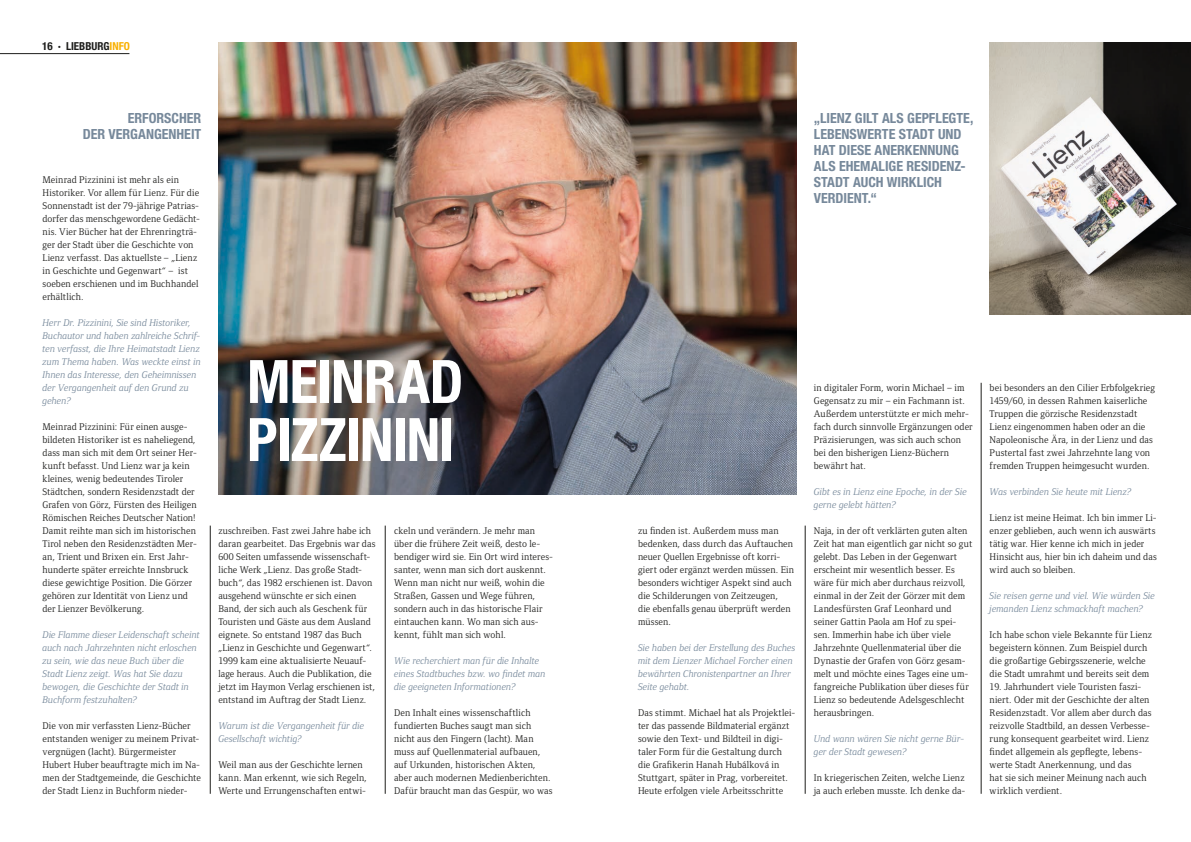
<style>
.page{position:relative;width:1191px;height:842px;background:#fff}
.page>*{position:absolute;margin:0;border:0;box-sizing:border-box;transform-origin:0 0}
.t1{font:700 condensed 60px/58px "Helvetica Neue LT Std";letter-spacing:-.02em;color:#fff}
.t2{font:700 condensed 14px/16px "Helvetica Neue LT Std";color:#77899b}
.t3{font:700 condensed 11px "Helvetica Neue LT Std";color:#1d1d1b}
.t4{font:10px/13px "Foundry Form Serif";letter-spacing:.01em;color:#1d1d1b}
.t5{font:italic 10px/13px "Foundry Form Serif";letter-spacing:.005em;color:#77899b}
.s1{color:#f9b000}
</style>
<div class="page">
<img style="left:218px;top:43px;width:579px;height:451px">
<hr style="left:385px;top:526px;width:1px;height:268px;background:#1d1d1b">
<hr style="left:210px;top:526px;width:1px;height:268px;background:#1d1d1b">
<hr style="left:981px;top:383px;width:1px;height:411px;background:#1d1d1b">
<hr style="left:805px;top:526px;width:1px;height:268px;background:#1d1d1b">
<img style="left:989px;top:43px;width:202px;height:272px">
<hr style="left:0;top:53px;width:129px;height:1px;background:#1d1d1b">
<p class="t3" style="left:42px;top:39px;width:89px">16 · LIEBBURG<span class="s1">INFO</span></p>
<h2 class="t2" style="left:83px;top:110px;width:120px;text-align:right">ERFORSCHER<br>DER VERGANGENHEIT</h2>
<p class="t4" style="left:43px;top:173px;width:159px">Meinrad Pizzinini ist mehr als ein Historiker. Vor allem für Lienz. Für die Sonnenstadt ist der 79-jährige Patrias&shy;dorfer das menschgewordene Gedächt&shy;nis. Vier Bücher hat der Ehrenringträ&shy;ger der Stadt über die Geschichte von Lienz verfasst. Das aktuellste – „Lienz in Geschichte und Gegenwart“ – ist soeben erschienen und im Buchhandel erhältlich.</p>
<p class="t5" style="left:43px;top:316px;width:160px">Herr Dr. Pizzinini, Sie sind Historiker, Buchautor und haben zahlreiche Schrif&shy;ten verfasst, die Ihre Heimatstadt Lienz zum Thema haben. Was weckte einst in Ihnen das Interesse, den Geheimnissen der Vergangenheit auf den Grund zu gehen?</p>
<p class="t4" style="left:43px;top:420px;width:156px">Meinrad Pizzinini: Für einen ausge&shy;bildeten Historiker ist es naheliegend, dass man sich mit dem Ort seiner Her&shy;kunft befasst. Und Lienz war ja kein kleines, wenig bedeutendes Tiroler Städtchen, sondern Residenzstadt der Grafen von Görz, Fürsten des Heiligen Römischen Reiches Deutscher Nation!<br>Damit reihte man sich im historischen Tirol neben den Residenzstädten Mer&shy;an, Trient und Brixen ein. Erst Jahr&shy;hunderte später erreichte Innsbruck diese gewichtige Position. Die Görzer gehören zur Identität von Lienz und der Lienzer Bevölkerung.</p>
<p class="t5" style="left:43px;top:628px;width:159px">Die Flamme dieser Leidenschaft scheint auch nach Jahrzehnten nicht erloschen zu sein, wie das neue Buch über die Stadt Lienz zeigt. Was hat Sie dazu bewogen, die Geschichte der Stadt in Buchform festzuhalten?</p>
<p class="t4" style="left:43px;top:719px;width:160px">Die von mir verfassten Lienz-Bücher entstanden weniger zu meinem Privat&shy;vergnügen (lacht). Bürgermeister Hubert Huber beauftragte mich im Na&shy;men der Stadtgemeinde, die Geschichte der Stadt Lienz in Buchform nieder-</p>
<h1 class="t1" style="left:247px;top:352px;width:218px">MEINRAD<br>PIZZININI</h1>
<p class="t4" style="left:218px;top:524px;width:159px">zuschreiben. Fast zwei Jahre habe ich daran gearbeitet. Das Ergebnis war das 600 Seiten umfassende wissenschaft&shy;liche Werk „Lienz. Das große Stadt&shy;buch“, das 1982 erschienen ist. Davon ausgehend wünschte er sich einen Band, der sich auch als Geschenk für Touristen und Gäste aus dem Ausland eignete. So entstand 1987 das Buch „Lienz in Geschichte und Gegenwart“.<br>1999 kam eine aktualisierte Neuauf&shy;lage heraus. Auch die Publikation, die jetzt im Haymon Verlag erschienen ist, entstand im Auftrag der Stadt Lienz.</p>
<p class="t5" style="left:218px;top:719px;width:147px">Warum ist die Vergangenheit für die<br>Gesellschaft wichtig?</p>
<p class="t4" style="left:218px;top:758px;width:150px">Weil man aus der Geschichte lernen kann. Man erkennt, wie sich Regeln,<br>Werte und Errungenschaften entwi-</p>
<p class="t4" style="left:394px;top:524px;width:160px">ckeln und verändern. Je mehr man über die frühere Zeit weiß, desto le&shy;bendiger wird sie. Ein Ort wird interes&shy;santer, wenn man sich dort auskennt.<br>Wenn man nicht nur weiß, wohin die Straßen, Gassen und Wege führen, sondern auch in das historische Flair eintauchen kann. Wo man sich aus&shy;kennt, fühlt man sich wohl.</p>
<p class="t5" style="left:394px;top:654px;width:153px">Wie recherchiert man für die Inhalte eines Stadtbuches bzw. wo findet man die geeigneten Informationen?</p>
<p class="t4" style="left:394px;top:706px;width:160px">Den Inhalt eines wissenschaftlich fundierten Buches saugt man sich nicht aus den Fingern (lacht). Man muss auf Quellenmaterial aufbauen, auf Urkunden, historischen Akten, aber auch modernen Medienberichten.<br>Dafür braucht man das Gespür, wo was</p>
<h2 class="t2" style="left:814px;top:110px;width:161px">„LIENZ GILT ALS GEPFLEGTE,<br>LEBENSWERTE STADT UND<br>HAT DIESE ANERKENNUNG<br>ALS EHEMALIGE RESIDENZ-<br>STADT AUCH WIRKLICH<br>VERDIENT.“</h2>
<p class="t4" style="left:638px;top:524px;width:157px">zu finden ist. Außerdem muss man bedenken, dass durch das Auftauchen neuer Quellen Ergebnisse oft korri&shy;giert oder ergänzt werden müssen. Ein besonders wichtiger Aspekt sind auch die Schilderungen von Zeitzeugen,<br>die ebenfalls genau überprüft werden müssen.</p>
<p class="t5" style="left:638px;top:641px;width:159px">Sie haben bei der Erstellung des Buches mit dem Lienzer Michael Forcher einen bewährten Chronistenpartner an Ihrer<br>Seite gehabt.</p>
<p class="t4" style="left:638px;top:706px;width:159px">Das stimmt. Michael hat als Projektlei&shy;ter das passende Bildmaterial ergänzt sowie den Text- und Bildteil in digi&shy;taler Form für die Gestaltung durch die Grafikerin Hanah Hubálková in Stuttgart, später in Prag, vorbereitet.<br>Heute erfolgen viele Arbeitsschritte</p>
<p class="t4" style="left:814px;top:381px;width:160px">in digitaler Form, worin Michael – im Gegensatz zu mir – ein Fachmann ist.<br>Außerdem unterstützte er mich mehr&shy;fach durch sinnvolle Ergänzungen oder Präzisierungen, was sich auch schon bei den bisherigen Lienz-Büchern bewährt hat.</p>
<p class="t5" style="left:814px;top:485px;width:154px">Gibt es in Lienz eine Epoche, in der Sie gerne gelebt hätten?</p>
<p class="t4" style="left:814px;top:524px;width:160px">Naja, in der oft verklärten guten alten Zeit hat man eigentlich gar nicht so gut gelebt. Das Leben in der Gegenwart erscheint mir wesentlich besser. Es wäre für mich aber durchaus reizvoll, einmal in der Zeit der Görzer mit dem Landesfürsten Graf Leonhard und seiner Gattin Paola am Hof zu spei&shy;sen. Immerhin habe ich über viele Jahrzehnte Quellenmaterial über die Dynastie der Grafen von Görz gesam&shy;melt und möchte eines Tages eine um&shy;fangreiche Publikation über dieses für Lienz so bedeutende Adelsgeschlecht herausbringen.</p>
<p class="t5" style="left:814px;top:732px;width:152px">Und wann wären Sie nicht gerne Bür&shy;ger der Stadt gewesen?</p>
<p class="t4" style="left:814px;top:771px;width:153px">In kriegerischen Zeiten, welche Lienz ja auch erleben musste. Ich denke da-</p>
<p class="t4" style="left:989px;top:381px;width:167px">bei besonders an den Cilier Erbfolgekrieg 1459/60, in dessen Rahmen kaiserliche Truppen die görzische Residenzstadt Lienz eingenommen haben oder an die Napoleonische Ära, in der Lienz und das Pustertal fast zwei Jahrzehnte lang von fremden Truppen heimgesucht wurden.</p>
<p class="t5" style="left:989px;top:485px;width:143px">Was verbinden Sie heute mit Lienz?</p>
<p class="t4" style="left:989px;top:511px;width:169px">Lienz ist meine Heimat. Ich bin immer Li&shy;enzer geblieben, auch wenn ich auswärts tätig war. Hier kenne ich mich in jeder Hinsicht aus, hier bin ich daheim und das wird auch so bleiben.</p>
<p class="t5" style="left:989px;top:589px;width:167px">Sie reisen gerne und viel. Wie würden Sie jemanden Lienz schmackhaft machen?</p>
<p class="t4" style="left:989px;top:628px;width:164px">Ich habe schon viele Bekannte für Lienz begeistern können. Zum Beispiel durch die großartige Gebirgsszenerie, welche die Stadt umrahmt und bereits seit dem</p>
<p class="t4" style="left:989px;top:680px;width:163px">19. Jahrhundert viele Touristen faszi&shy;niert. Oder mit der Geschichte der alten Residenzstadt. Vor allem aber durch das reizvolle Stadtbild, an dessen Verbesse&shy;rung konsequent gearbeitet wird. Lienz findet allgemein als gepflegte, lebens&shy;werte Stadt Anerkennung, und das<br>hat sie sich meiner Meinung nach auch wirklich verdient.</p>
</div>
